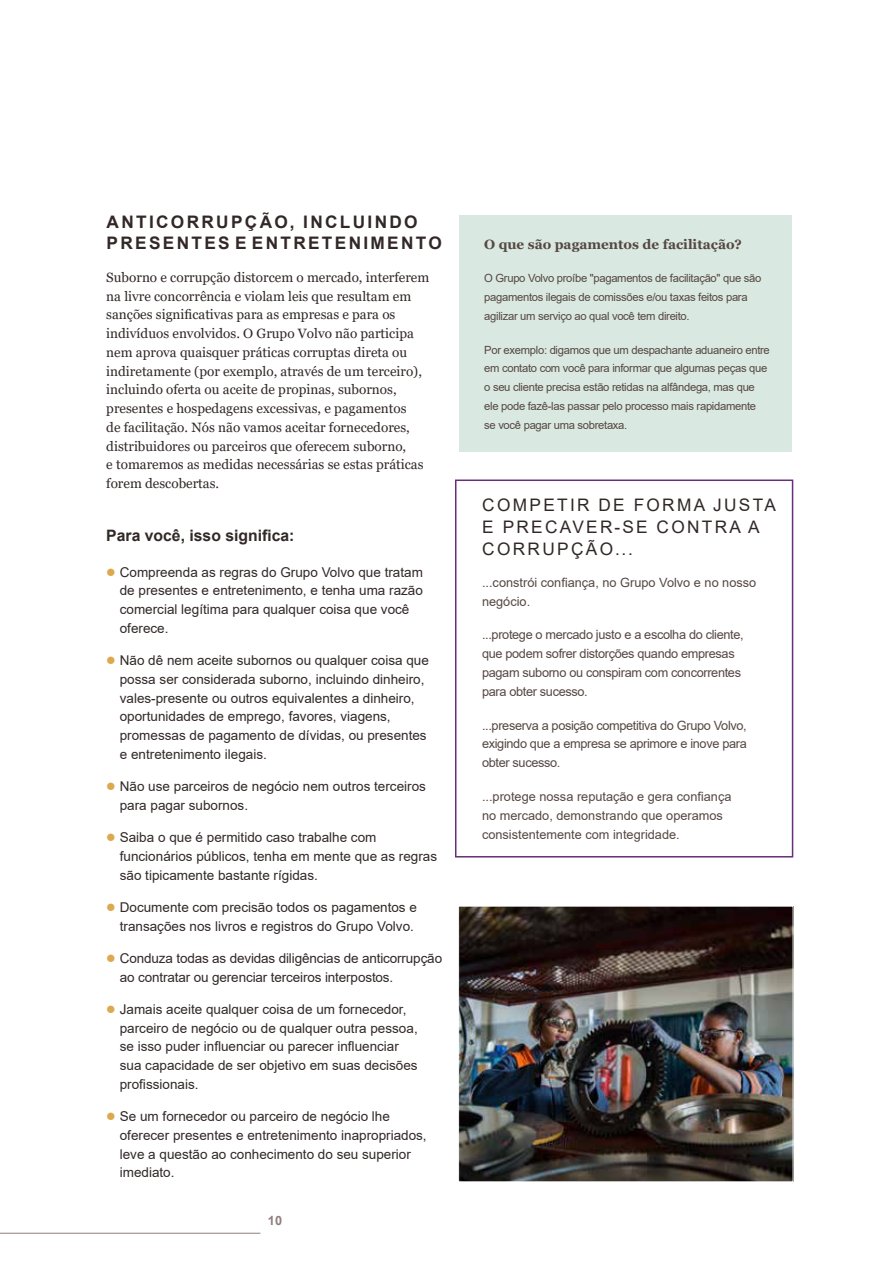
<style>
.page{position:relative;width:893px;height:1263px;background:#fff}
.page>*{position:absolute;margin:0;border:0;box-sizing:border-box;transform-origin:0 0}
.t1{font:17.25px/21.8px "Arial";letter-spacing:.135em;color:#312827}
.t2{font:700 17.25px/21.8px "Arial";letter-spacing:.135em;color:#312827}
.t3{font:700 15.75px "Arial";color:#312827}
.t4{font:13.5px/18.8px "Arial";color:#312827}
.t5{font:13.5px/18.8px "Georgia";color:#312827}
.t6{font:700 13.5px "Georgia";color:#554742}
.t7{font:12.75px/18.8px "Arial";letter-spacing:-.025em;color:#554742}
.t8{font:12.75px/18.8px "Arial";color:#554742}
.t9{font:700 12.75px "Arial";color:#8f807d}
.t10{font:11.25px/18.8px "Arial";letter-spacing:-.025em;color:#554742}
.s1{color:#dca951}
</style>
<div class="page">
<hr style="left:0;top:1233px;width:260px;height:1px;background:#8f807d">
<div style="left:459px;top:215px;width:332px;height:237px;background:#d9e8e0"></div>
<div style="left:455px;top:479px;width:338px;height:378px;border:2px solid #662f78"></div>
<img style="left:460px;top:908px;width:331px;height:272px">
<p class="t2" style="left:107px;top:211px;width:337px">ANTICORRUPÇÃO, INCLUINDO<br>PRESENTES E ENTRETENIMENTO</p>
<p class="t5" style="left:106px;top:268px;width:325px">Suborno e corrupção distorcem o mercado, interferem na livre concorrência e violam leis que resultam em sanções significativas para as empresas e para os indivíduos envolvidos. O Grupo Volvo não participa nem aprova quaisquer práticas corruptas direta ou indiretamente (por exemplo, através de um terceiro), incluindo oferta ou aceite de propinas, subornos, presentes e hospedagens excessivas, e pagamentos<br>de facilitação. Nós não vamos aceitar fornecedores, distribuidores ou parceiros que oferecem suborno,<br>e tomaremos as medidas necessárias se estas práticas forem descobertas.</p>
<p class="t3" style="left:106px;top:524px;width:190px">Para você, isso significa:</p>
<p class="t4" style="left:120px;top:562px;width:305px;text-indent:-14px"><span class="s1">●</span> Compreenda as regras do Grupo Volvo que tratam de presentes e entretenimento, e tenha uma razão comercial legítima para qualquer coisa que você oferece.</p>
<p class="t4" style="left:120px;top:651px;width:311px;text-indent:-14px"><span class="s1">●</span> Não dê nem aceite subornos ou qualquer coisa que possa ser considerada suborno, incluindo dinheiro, vales-presente ou outros equivalentes a dinheiro, oportunidades de emprego, favores, viagens, promessas de pagamento de dívidas, ou presentes e entretenimento ilegais.</p>
<p class="t4" style="left:120px;top:777px;width:308px;text-indent:-14px"><span class="s1">●</span> Não use parceiros de negócio nem outros terceiros para pagar subornos.</p>
<p class="t4" style="left:120px;top:828px;width:319px;text-indent:-14px"><span class="s1">●</span> Saiba o que é permitido caso trabalhe com funcionários públicos, tenha em mente que as regras são tipicamente bastante rígidas.</p>
<p class="t4" style="left:106px;top:898px;width:312px;text-align:right"><span class="s1">●</span> Documente com precisão todos os pagamentos e transações nos livros e registros do Grupo Volvo.</p>
<p class="t4" style="left:120px;top:949px;width:324px;text-indent:-14px"><span class="s1">●</span> Conduza todas as devidas diligências de anticorrupção ao contratar ou gerenciar terceiros interpostos.</p>
<p class="t4" style="left:120px;top:1000px;width:299px;text-indent:-14px"><span class="s1">●</span> Jamais aceite qualquer coisa de um fornecedor, parceiro de negócio ou de qualquer outra pessoa, se isso puder influenciar ou parecer influenciar sua capacidade de ser objetivo em suas decisões profissionais.</p>
<p class="t4" style="left:120px;top:1107px;width:308px;text-indent:-14px"><span class="s1">●</span> Se um fornecedor ou parceiro de negócio lhe oferecer presentes e entretenimento inapropriados, leve a questão ao conhecimento do seu superior imediato.</p>
<p class="t9" style="left:268px;top:1212px;width:16px">10</p>
<p class="t6" style="left:484px;top:235px;width:259px">O que são pagamentos de facilitação?</p>
<p class="t10" style="left:484px;top:269px;width:279px">O Grupo Volvo proíbe "pagamentos de facilitação" que são pagamentos ilegais de comissões e/ou taxas feitos para agilizar um serviço ao qual você tem direito.</p>
<p class="t10" style="left:484px;top:340px;width:287px">Por exemplo: digamos que um despachante aduaneiro entre em contato com você para informar que algumas peças que o seu cliente precisa estão retidas na alfândega, mas que ele pode fazê-las passar pelo processo mais rapidamente se você pagar uma sobretaxa.</p>
<p class="t1" style="left:482px;top:494px;width:295px">COMPETIR DE FORMA JUSTA<br>E PRECAVER-SE CONTRA A<br>CORRUPÇÃO...</p>
<p class="t8" style="left:482px;top:573px;width:276px">...constrói confiança, no Grupo Volvo e no nosso negócio.</p>
<p class="t7" style="left:482px;top:625px;width:263px">...protege o mercado justo e a escolha do cliente, que podem sofrer distorções quando empresas pagam suborno ou conspiram com concorrentes para obter sucesso.</p>
<p class="t7" style="left:482px;top:716px;width:266px;text-align:justify">...preserva a posição competitiva do Grupo Volvo, exigindo que a empresa se aprimore e inove para obter sucesso.</p>
<p class="t8" style="left:482px;top:787px;width:251px">...protege nossa reputação e gera confiança no mercado, demonstrando que operamos consistentemente com integridade.</p>
</div>
